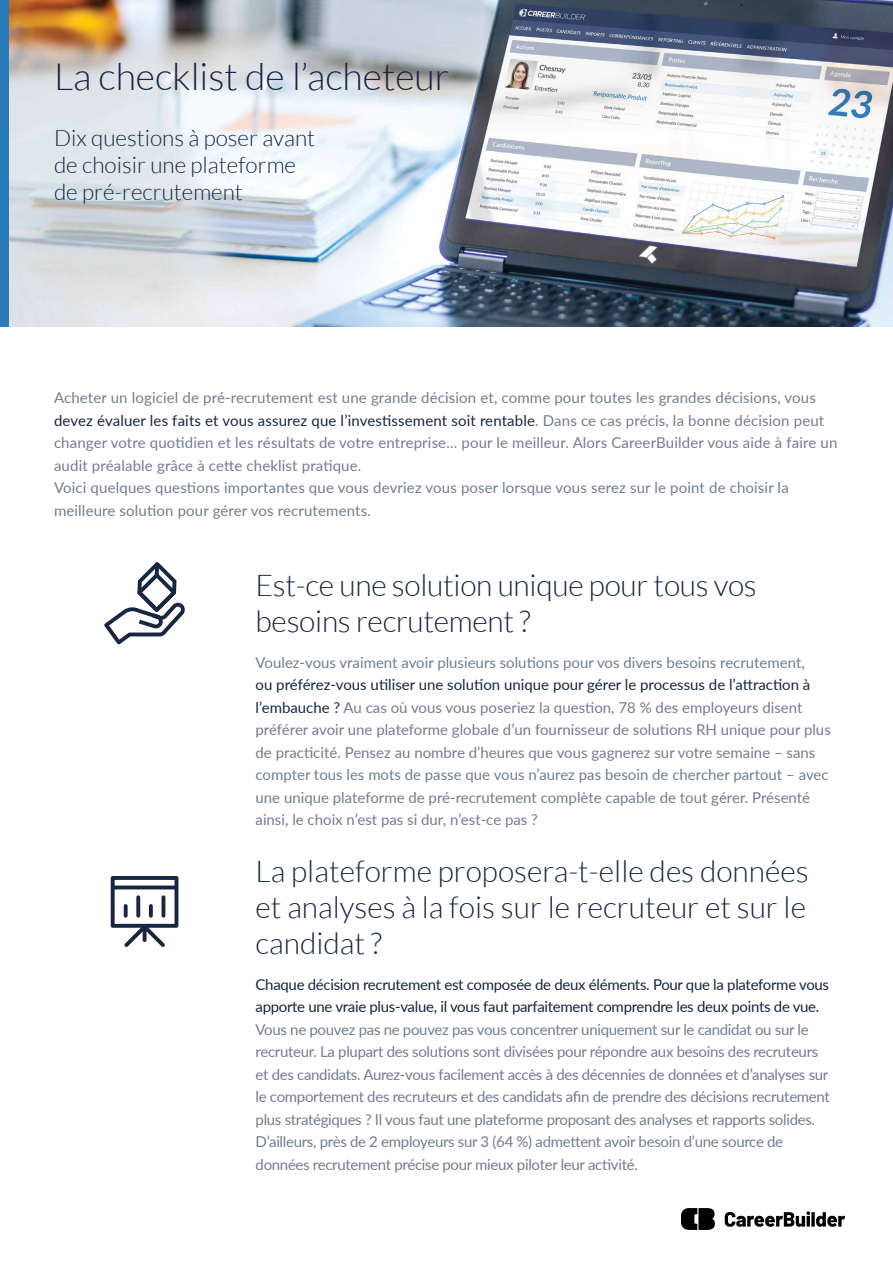
<style>
.page{position:relative;width:893px;height:1263px;background:#fff}
.page>*{position:absolute;margin:0;border:0;box-sizing:border-box;transform-origin:0 0}
.t1{font:300 37.5px "Lato";color:#182641}
.t2{font:300 30px/36px "Lato";letter-spacing:-.01em;color:#182641}
.t3{font:300 22.5px/27px "Lato";color:#182641}
.t4{font:15px/22.5px "Lato";color:#737d8e}
.t5{font:15px/22.5px "Lato";letter-spacing:-.02em;color:#737d8e}
.t6{font:15px/22.5px "Lato";letter-spacing:-.02em;color:#182641}
.s1{color:#182641}
</style>
<div class="page">
<img style="left:9px;top:0;width:884px;height:327px">
<div style="left:0;top:0;width:9px;height:327px;background:#2a7bb9"></div>
<svg style="left:111px;top:876px;width:67px;height:71px"></svg>
<svg style="left:124px;top:904px;width:4px;height:14px"></svg>
<svg style="left:136px;top:895px;width:4px;height:23px"></svg>
<svg style="left:149px;top:904px;width:4px;height:14px"></svg>
<hr style="left:162px;top:895px;width:3px;height:23px;background:#182641;border-radius:2px">
<svg style="left:104px;top:562px;width:81px;height:82px"></svg>
<img style="left:681px;top:1208px;width:163px;height:21px">
<h1 class="t1" style="left:54px;top:57px;width:397px">La checklist de l’acheteur</h1>
<h3 class="t3" style="left:54px;top:125px;width:263px">Dix questions à poser avant de choisir une plateforme de pré-recrutement</h3>
<p class="t4" style="left:54px;top:386px;width:785px">Acheter un logiciel de pré-recrutement est une grande décision et, comme pour toutes les grandes décisions, vous <span class="s1">devez évaluer les faits et vous assurez que l’investissement soit rentable</span>. Dans ce cas précis, la bonne décision peut changer votre quotidien et les résultats de votre entreprise... pour le meilleur. Alors CareerBuilder vous aide à faire un audit préalable grâce à cette cheklist pratique.<br>Voici quelques questions importantes que vous devriez vous poser lorsque vous serez sur le point de choisir la meilleure solution pour gérer vos recrutements.</p>
<h2 class="t2" style="left:256px;top:568px;width:503px">Est-ce une solution unique pour tous vos besoins recrutement ?</h2>
<p class="t4" style="left:256px;top:650px;width:551px">Voulez-vous vraiment avoir plusieurs solutions pour vos divers besoins recrutement,</p>
<p class="t4" style="left:256px;top:673px;width:577px"><span class="s1">ou préférez-vous utiliser une solution unique pour gérer le processus de l’attraction à l’embauche ?</span> Au cas où vous vous poseriez la question, 78 % des employeurs disent préférer avoir une plateforme globale d’un fournisseur de solutions RH unique pour plus de practicité. Pensez au nombre d’heures que vous gagnerez sur votre semaine – sans compter tous les mots de passe que vous n’aurez pas besoin de chercher partout – avec une unique plateforme de pré-recrutement complète capable de tout gérer. Présenté ainsi, le choix n’est pas si dur, n’est-ce pas ?</p>
<h2 class="t2" style="left:256px;top:854px;width:555px;text-align:justify">La plateforme proposera-t-elle des données et analyses à la fois sur le recruteur et sur le candidat ?</h2>
<p class="t6" style="left:256px;top:972px;width:575px">Chaque décision recrutement est composée de deux éléments. Pour que la plateforme vous apporte une vraie plus-value, il vous faut parfaitement comprendre les deux points de vue.</p>
<p class="t5" style="left:256px;top:1017px;width:576px">Vous ne pouvez pas ne pouvez pas vous concentrer uniquement sur le candidat ou sur le recruteur. La plupart des solutions sont divisées pour répondre aux besoins des recruteurs et des candidats. Aurez-vous facilement accès à des décennies de données et d’analyses sur le comportement des recruteurs et des candidats afin de prendre des décisions recrutement plus stratégiques ? Il vous faut une plateforme proposant des analyses et rapports solides.<br>D’ailleurs, près de 2 employeurs sur 3 (64 %) admettent avoir besoin d’une source de données recrutement précise pour mieux piloter leur activité.</p>
</div>
